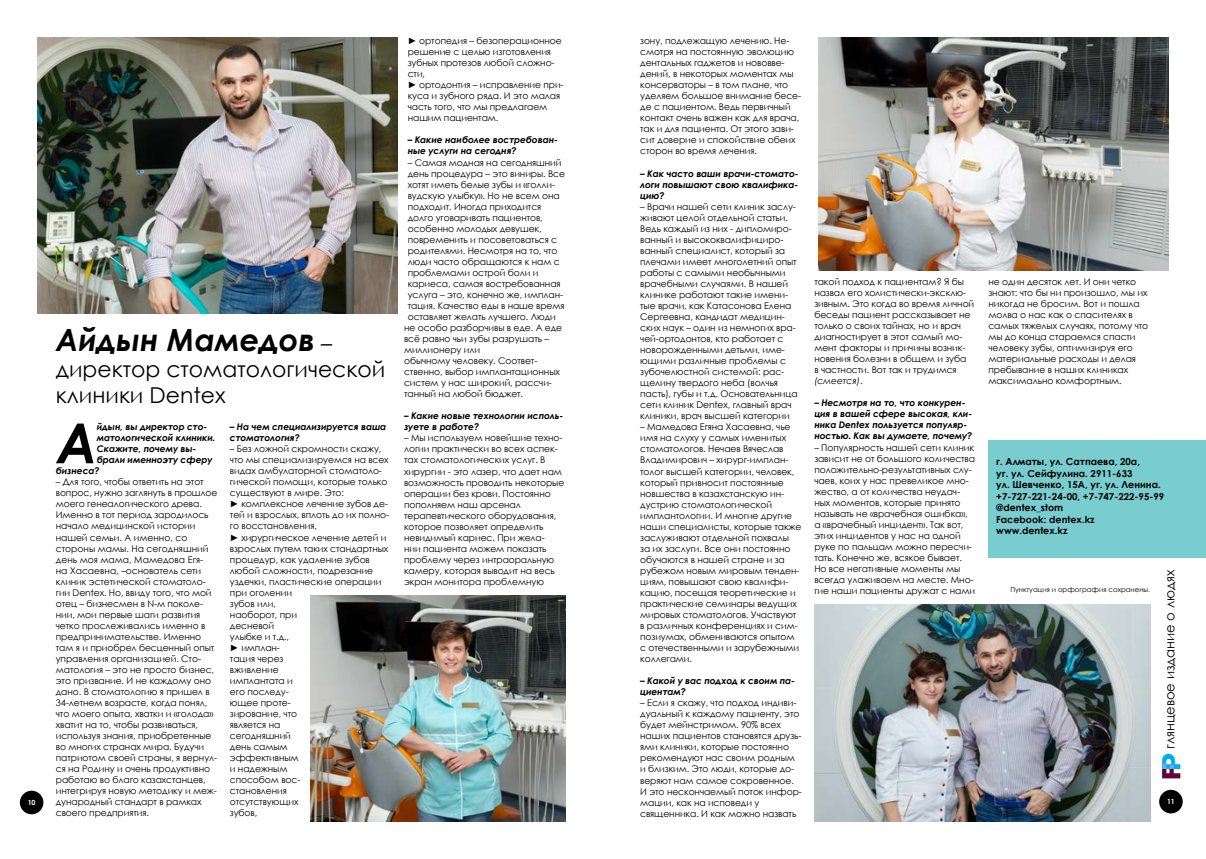
<style>
.page{position:relative;width:1206px;height:859px;background:#fff}
.page>*{position:absolute;margin:0;border:0;box-sizing:border-box;transform-origin:0 0}
.t1{font:italic 700 55.21px "Century Gothic";color:#000}
.t2{font:italic 700 30.62px "Century Gothic";color:#000}
.t3{font:21.88px/26.2px "Century Gothic";color:#000}
.t4{font:13.12px "Century Gothic";color:#000}
.t5{font:700 9.62px/11.5px "Century Gothic";color:#000}
.t6{font:9.19px/11px "Century Gothic";letter-spacing:-.01em;color:#000}
.t7{font:italic 700 9.19px/11px "Century Gothic";letter-spacing:-.01em;color:#000}
.t8{font:7px "Century Gothic";color:#000}
.t9{font:700 7px "Century Gothic";color:#fff}
.s1{font-style:italic}
.s2{font-weight:400;font-style:normal;font-size:21.88px}
.s3{font-family:"Gotham Pro";font-weight:900;font-size:26.25px;color:#620438}
.s4{font-family:"Gotham Pro";font-weight:900;font-size:26.25px;color:#00aeef}
</style>
<div class="page">
<div style="left:1159px;top:789px;width:23px;height:24px;background:#000;border-radius:50%"></div>
<div style="left:20px;top:790px;width:23px;height:24px;background:#000;border-radius:50%"></div>
<img style="left:37px;top:37px;width:361px;height:276px">
<img style="left:819px;top:37px;width:349px;height:233px">
<img style="left:311px;top:595px;width:255px;height:226px">
<img style="left:814px;top:604px;width:336px;height:217px">
<div style="left:988px;top:440px;width:217px;height:117px;background:#79cdcf"></div>
<p class="t6" style="left:408px;top:35px;width:157px">► ортопедия – безоперационное решение с целью изготовления зубных протезов любой сложно&shy;сти,<br>► ортодонтия – исправление при&shy;куса и зубного ряда. И это малая часть того, что мы предлагаем нашим пациентам.</p>
<p class="t7" style="left:408px;top:134px;width:152px">– Какие наиболее востребован&shy;ные услуги на сегодня?</p>
<p class="t6" style="left:408px;top:156px;width:155px">– Самая модная на сегодняшний</p>
<p class="t6" style="left:408px;top:167px;width:159px">день процедура – это виниры. Все</p>
<p class="t6" style="left:408px;top:178px;width:149px">хотят иметь белые зубы и «голли-</p>
<p class="t6" style="left:408px;top:189px;width:154px">вудскую улыбку». Но не всем она</p>
<p class="t6" style="left:408px;top:201px;width:135px">подходит. Иногда приходится</p>
<p class="t6" style="left:408px;top:212px;width:137px">долго уговаривать пациентов,</p>
<p class="t6" style="left:408px;top:223px;width:135px">особенно молодых девушек,</p>
<p class="t6" style="left:408px;top:234px;width:151px">повременить и посоветоваться с</p>
<p class="t6" style="left:408px;top:245px;width:151px">родителями. Несмотря на то, что</p>
<p class="t6" style="left:408px;top:256px;width:153px">люди часто обращаются к нам с</p>
<p class="t6" style="left:408px;top:267px;width:132px">проблемами острой боли и</p>
<p class="t6" style="left:408px;top:278px;width:154px">кариеса, самая востребованная</p>
<p class="t6" style="left:408px;top:289px;width:157px">услуга – это, конечно же, имплан-</p>
<p class="t6" style="left:408px;top:300px;width:158px">тация. Качество еды в наше время</p>
<p class="t6" style="left:408px;top:311px;width:150px">оставляет желать лучшего. Люди</p>
<p class="t6" style="left:404px;top:322px;width:159px">не особо разборчивы в еде. А еде</p>
<p class="t6" style="left:404px;top:333px;width:146px">всё равно чьи зубы разрушать –</p>
<p class="t6" style="left:404px;top:344px;width:78px">миллионеру или</p>
<p class="t6" style="left:404px;top:355px;width:135px">обычному человеку. Соответ-</p>
<p class="t6" style="left:404px;top:366px;width:157px">ственно, выбор имплантационных</p>
<p class="t6" style="left:404px;top:377px;width:149px">систем у нас широкий, рассчи-</p>
<p class="t6" style="left:404px;top:388px;width:121px">танный на любой бюджет.</p>
<p class="t7" style="left:404px;top:410px;width:161px">– Какие новые технологии исполь&shy;зуете в работе?</p>
<p class="t6" style="left:404px;top:432px;width:162px">– Мы используем новейшие техно&shy;логии практически во всех аспек&shy;тах стоматологических услуг. В хирургии - это лазер, что дает нам возможность проводить некоторые операции без крови. Постоянно пополняем наш арсенал терапевтического оборудования, которое позволяет определить невидимый кариес. При жела-<br>нии пациента можем показать проблему через интраоральную камеру, которая выводит на весь экран монитора проблемную</p>
<p class="t6" style="left:640px;top:35px;width:162px">зону, подлежащую лечению. Не&shy;смотря на постоянную эволюцию дентальных гаджетов и нововве&shy;дений, в некоторых моментах мы консерваторы – в том плане, что уделяем большое внимание бесе&shy;де с пациентом. Ведь первичный контакт очень важен как для врача, так и для пациента. От этого зави&shy;сит доверие и спокойствие обеих сторон во время лечения.</p>
<p class="t7" style="left:640px;top:167px;width:160px;text-align:justify">– Как часто ваши врачи-стомато&shy;логи повышают свою квалифика&shy;цию?</p>
<p class="t6" style="left:640px;top:201px;width:159px">– Врачи нашей сети клиник заслу&shy;живают целой отдельной статьи.<br>Ведь каждый из них - дипломиро&shy;ванный и высококвалифициро&shy;ванный специалист, который за плечами имеет многолетний опыт работы с самыми необычными врачебными случаями. В нашей клинике работают такие имени&shy;тые врачи, как Катасонова Елена<br>Сергеевна, кандидат медицин&shy;ских наук – один из немногих вра&shy;чей-ортодонтов, кто работает с новорожденными детьми, име&shy;ющими различные проблемы с зубочелюстной системой: рас&shy;щелину твердого неба (волчья пасть), губы и т.д. Основательница сети клиник Dentex, главный врач клиники, врач высшей категории</p>
<p class="t6" style="left:640px;top:421px;width:163px">– Мамедова Егяна Хасаевна, чье имя на слуху у самых именитых стоматологов. Нечаев Вячеслав<br>Владимирович – хирург-имплан&shy;толог высшей категории, человек, который привносит постоянные новшества в казахстанскую ин&shy;дустрию стоматологической имплантологии. И многие другие наши специалисты, которые также заслуживают отдельной похвалы<br>за их заслуги. Все они постоянно обучаются в нашей стране и за рубежом новым мировым тенден&shy;циям, повышают свою квалифи&shy;кацию, посещая теоретические и практические семинары ведущих мировых стоматологов. Участвуют в различных конференциях и сим&shy;позиумах, обмениваются опытом с отечественными и зарубежными коллегами.</p>
<p class="t7" style="left:640px;top:674px;width:156px">– Какой у вас подход к своим па&shy;циентам?</p>
<p class="t6" style="left:640px;top:697px;width:163px">– Если я скажу, что подход индиви&shy;дуальный к каждому пациенту, это будет мейнстримом. 90% всех наших пациентов становятся друзь&shy;ями клиники, которые постоянно рекомендуют нас своим родным и близким. Это люди, которые до&shy;веряют нам самое сокровенное.<br>И это нескончаемый поток инфор&shy;мации, как на исповеди у священника. И как можно назвать</p>
<p class="t6" style="left:814px;top:276px;width:161px">такой подход к пациентам? Я бы назвал его холистически-эксклю&shy;зивным. Это когда во время личной беседы пациент рассказывает не только о своих тайнах, но и врач диагностирует в этот самый мо&shy;мент факторы и причины возник&shy;новения болезни в общем и зуба<br>в частности. Вот так и трудимся <span class="s1">(смеется)</span>.</p>
<p class="t7" style="left:814px;top:397px;width:159px">– Несмотря на то, что конкурен&shy;ция в вашей сфере высокая, кли&shy;ника Dentex пользуется популяр&shy;ностью. Как вы думаете, почему?</p>
<p class="t6" style="left:814px;top:441px;width:162px">– Популярность нашей сети клиник зависит не от большого количества положительно-результативных слу&shy;чаев, коих у нас превеликое мно&shy;жество, а от количества неудач&shy;ных моментов, которые принято называть не «врачебная ошибка», а «врачебный инцидент». Так вот, этих инцидентов у нас на одной руке по пальцам можно пересчи&shy;тать. Конечно же, всякое бывает.<br>Но все негативные моменты мы всегда улаживаем на месте. Мно&shy;гие наши пациенты дружат с нами</p>
<p class="t6" style="left:988px;top:276px;width:161px">не один десяток лет. И они четко знают: что бы ни произошло, мы их никогда не бросим. Вот и пошла молва о нас как о спасителях в самых тяжелых случаях, потому что мы до конца стараемся спасти человеку зубы, оптимизируя его материальные расходы и делая пребывание в наших клиниках максимально комфортным.</p>
<h2 class="t2" style="left:56px;top:316px;width:278px">Айдын Мамедов <span class="s2">–</span></h2>
<h3 class="t3" style="left:56px;top:355px;width:331px">директор стоматологической клиники Dentex</h3>
<h1 class="t1" style="left:56px;top:401px;width:42px">А</h1>
<p class="t7" style="left:97px;top:421px;width:112px">йдын, вы директор сто-</p>
<p class="t7" style="left:230px;top:421px;width:158px">– На чем специализируется ваша стоматология?</p>
<p class="t6" style="left:230px;top:443px;width:161px">– Без ложной скромности скажу, что мы специализируемся на всех видах амбулаторной стоматоло&shy;гической помощи, которые только существуют в мире. Это:<br>► комплексное лечение зубов де&shy;тей и взрослых, вплоть до их полно&shy;го восстановления,<br>► хирургическое лечение детей и взрослых путем таких стандартных процедур, как удаление зубов любой сложности, подрезание уздечки, пластические операции при оголении<br>зубов или,<br>наоборот, при<br>десневой<br>улыбке и т.д.,<br>► имплан-<br>тация через<br>вживление<br>имплантата и<br>его последу-<br>ющее проте-<br>зирование, что<br>является на<br>сегодняшний<br>день самым<br>эффективным<br>и надежным<br>способом вос-<br>становления<br>отсутствующих<br>зубов,</p>
<p class="t7" style="left:97px;top:432px;width:120px">матологической клиники.</p>
<p class="t7" style="left:97px;top:443px;width:101px">Скажите, почему вы-</p>
<p class="t7" style="left:97px;top:454px;width:117px">брали именноэту сферу</p>
<p class="t7" style="left:56px;top:465px;width:45px">бизнеса?</p>
<p class="t6" style="left:56px;top:476px;width:163px">– Для того, чтобы ответить на этот вопрос, нужно заглянуть в прошлое моего генеалогического древа.<br>Именно в тот период зародилось начало медицинской истории нашей семьи. А именно, со стороны мамы. На сегодняшний день моя мама, Мамедова Егя-<br>на Хасаевна, –основатель сети клиник эстетической стоматоло&shy;гии Dentex. Но, ввиду того, что мой отец – бизнесмен в N-м поколе&shy;нии, мои первые шаги развития четко прослеживались именно в предпринимательстве. Именно там я и приобрел бесценный опыт управления организацией. Сто&shy;матология – это не просто бизнес, это призвание. И не каждому оно дано. В стоматологию я пришел в<br>34-летнем возрасте, когда понял, что моего опыта, хватки и «голода» хватит на то, чтобы развиваться, используя знания, приобретенные во многих странах мира. Будучи патриотом своей страны, я вернул&shy;ся на Родину и очень продуктивно работаю во благо казахстанцев, интегрируя новую методику и меж&shy;дународный стандарт в рамках своего предприятия.</p>
<p class="t5" style="left:996px;top:455px;width:169px">г. Алматы, ул. Сатпаева, 20а,<br>уг. ул. Сейфулина. 2911-633<br>ул. Шевченко, 15А, уг. ул. Ленина. +7-727-221-24-00, +7-747-222-95-99 @dentex_stom<br>Facebook: dentex.kz www.dentex.kz</p>
<h3 class="t4" style="left:1160px;top:780px;width:212px;rotate:-90deg"><span class="s3">F</span><span class="s4">P</span> глянцевое издание о людях</h3>
<p class="t8" style="left:1010px;top:584px;width:141px">Пунктуация и орфография сохранены.</p>
<p class="t9" style="left:28px;top:796px;width:9px">10</p>
<p class="t9" style="left:1166px;top:795px;width:9px">11</p>
</div>
